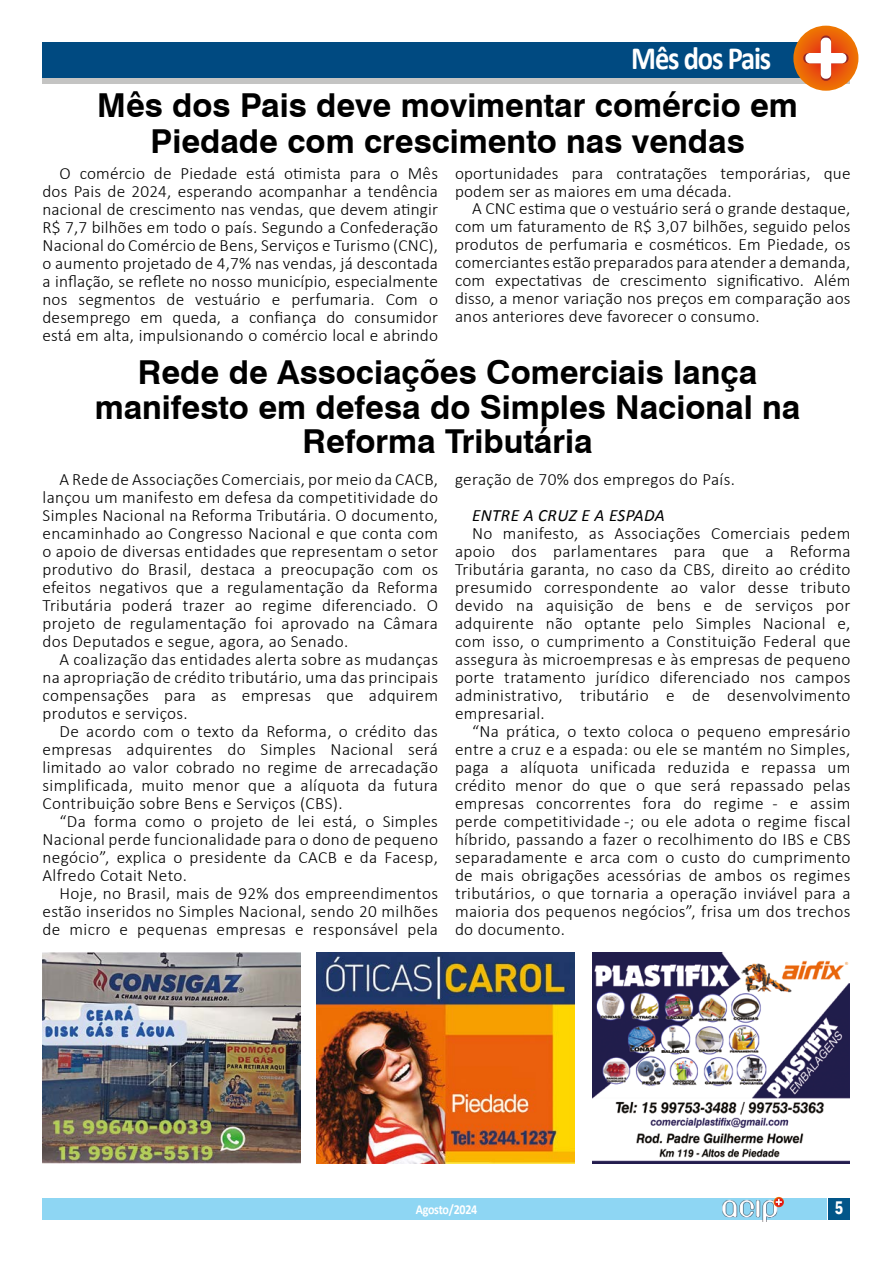
<style>
.page{position:relative;width:893px;height:1263px;background:#fff}
.page>*{position:absolute;margin:0;border:0;box-sizing:border-box;transform-origin:0 0}
.t1{font:700 33px/34.5px "Swiss 721 BT";color:#000;text-align:center}
.t2{font:700 32.55px "Calibri";letter-spacing:-.04em;color:#fff;scale:.88 1}
.t3{font:600 condensed 18.75px "Franklin Gothic";color:#fff;scale:.88 1}
.t4{font:300 17.25px/18px "Calibri";letter-spacing:.02em;color:#000;text-align:justify}
.t5{font:italic 17.25px "Calibri";letter-spacing:.02em;color:#000}
.t6{font:700 13.65px "Calibri";letter-spacing:-.02em;color:#fff;scale:.88 1}
</style>
<div class="page">
<div style="left:43px;top:1198px;width:784px;height:22px;background:#8ed6f3"></div>
<img style="left:722px;top:1199px;width:58px;height:22px">
<svg style="left:774px;top:1197px;width:10px;height:10px"></svg>
<div style="left:828px;top:1198px;width:22px;height:22px;background:#025689"></div>
<div style="left:42px;top:74px;width:808px;height:9px;background:#c4c4c3"></div>
<div style="left:42px;top:43px;width:809px;height:35px;background:#004a81"></div>
<svg style="left:793px;top:26px;width:65px;height:65px"></svg>
<svg style="left:803px;top:36px;width:45px;height:45px;background:#ed8e61"></svg>
<img style="left:592px;top:952px;width:258px;height:211px">
<img style="left:317px;top:952px;width:258px;height:211px">
<img style="left:43px;top:952px;width:257px;height:211px">
<h2 class="t2" style="left:631px;top:35px;width:161px">Mês dos Pais</h2>
<h1 class="t1" style="left:97px;top:86px;width:702px;line-height:36px">Mês dos Pais deve movimentar comércio em<br>Piedade com crescimento nas vendas</h1>
<p class="t4" style="left:43px;top:164px;width:397px;text-indent:17px">O comércio de Piedade está otimista para o Mês dos Pais de 2024, esperando acompanhar a tendência nacional de crescimento nas vendas, que devem atingir R$ 7,7 bilhões em todo o país. Segundo a Confederação Nacional do Comércio de Bens, Serviços e Turismo (CNC), o aumento projetado de 4,7% nas vendas, já descontada a inflação, se reflete no nosso município, especialmente nos segmentos de vestuário e perfumaria. Com o desemprego em queda, a confiança do consumidor está em alta, impulsionando o comércio local e abrindo</p>
<p class="t4" style="left:455px;top:164px;width:397px">oportunidades para contratações temporárias, que podem ser as maiores em uma década.</p>
<p class="t4" style="left:455px;top:200px;width:397px;text-indent:17px">A CNC estima que o vestuário será o grande destaque, com um faturamento de R$ 3,07 bilhões, seguido pelos produtos de perfumaria e cosméticos. Em Piedade, os comerciantes estão preparados para atender a demanda, com expectativas de crescimento significativo. Além disso, a menor variação nos preços em comparação aos anos anteriores deve favorecer o consumo.</p>
<h1 class="t1" style="left:95px;top:354px;width:707px">Rede de Associações Comerciais lança manifesto em defesa do Simples Nacional na<br>Reforma Tributária</h1>
<p class="t4" style="left:43px;top:470px;width:397px;text-indent:17px">A Rede de Associações Comerciais, por meio da CACB, lançou um manifesto em defesa da competitividade do Simples Nacional na Reforma Tributária. O documento, encaminhado ao Congresso Nacional e que conta com o apoio de diversas entidades que representam o setor produtivo do Brasil, destaca a preocupação com os efeitos negativos que a regulamentação da Reforma Tributária poderá trazer ao regime diferenciado. O projeto de regulamentação foi aprovado na Câmara dos Deputados e segue, agora, ao Senado.</p>
<p class="t4" style="left:43px;top:650px;width:397px;text-indent:17px">A coalização das entidades alerta sobre as mudanças na apropriação de crédito tributário, uma das principais compensações para as empresas que adquirem produtos e serviços.</p>
<p class="t4" style="left:43px;top:722px;width:397px;text-indent:17px">De acordo com o texto da Reforma, o crédito das empresas adquirentes do Simples Nacional será limitado ao valor cobrado no regime de arrecadação simplificada, muito menor que a alíquota da futura Contribuição sobre Bens e Serviços (CBS).</p>
<p class="t4" style="left:43px;top:812px;width:397px;text-indent:17px">“Da forma como o projeto de lei está, o Simples Nacional perde funcionalidade para o dono de pequeno negócio”, explica o presidente da CACB e da Facesp, Alfredo Cotait Neto.</p>
<p class="t4" style="left:43px;top:884px;width:397px;text-indent:17px">Hoje, no Brasil, mais de 92% dos empreendimentos estão inseridos no Simples Nacional, sendo 20 milhões de micro e pequenas empresas e responsável pela</p>
<p class="t4" style="left:455px;top:470px;width:281px">geração de 70% dos empregos do País.</p>
<p class="t5" style="left:472px;top:503px;width:194px">ENTRE A CRUZ E A ESPADA</p>
<p class="t4" style="left:455px;top:524px;width:397px;text-indent:17px">No manifesto, as Associações Comerciais pedem apoio dos parlamentares para que a Reforma Tributária garanta, no caso da CBS, direito ao crédito presumido correspondente ao valor desse tributo devido na aquisição de bens e de serviços por adquirente não optante pelo Simples Nacional e, com isso, o cumprimento a Constituição Federal que assegura às microempresas e às empresas de pequeno porte tratamento jurídico diferenciado nos campos administrativo, tributário e de desenvolvimento empresarial.</p>
<p class="t4" style="left:455px;top:722px;width:397px;text-indent:17px">“Na prática, o texto coloca o pequeno empresário entre a cruz e a espada: ou ele se mantém no Simples, paga a alíquota unificada reduzida e repassa um crédito menor do que o que será repassado pelas empresas concorrentes fora do regime - e assim perde competitividade -; ou ele adota o regime fiscal híbrido, passando a fazer o recolhimento do IBS e CBS separadamente e arca com o custo do cumprimento de mais obrigações acessórias de ambos os regimes tributários, o que tornaria a operação inviável para a maioria dos pequenos negócios”, frisa um dos trechos do documento.</p>
<p class="t6" style="left:416px;top:1200px;width:71px">Agosto/2024</p>
<p class="t3" style="left:835px;top:1195px;width:11px">5</p>
</div>
